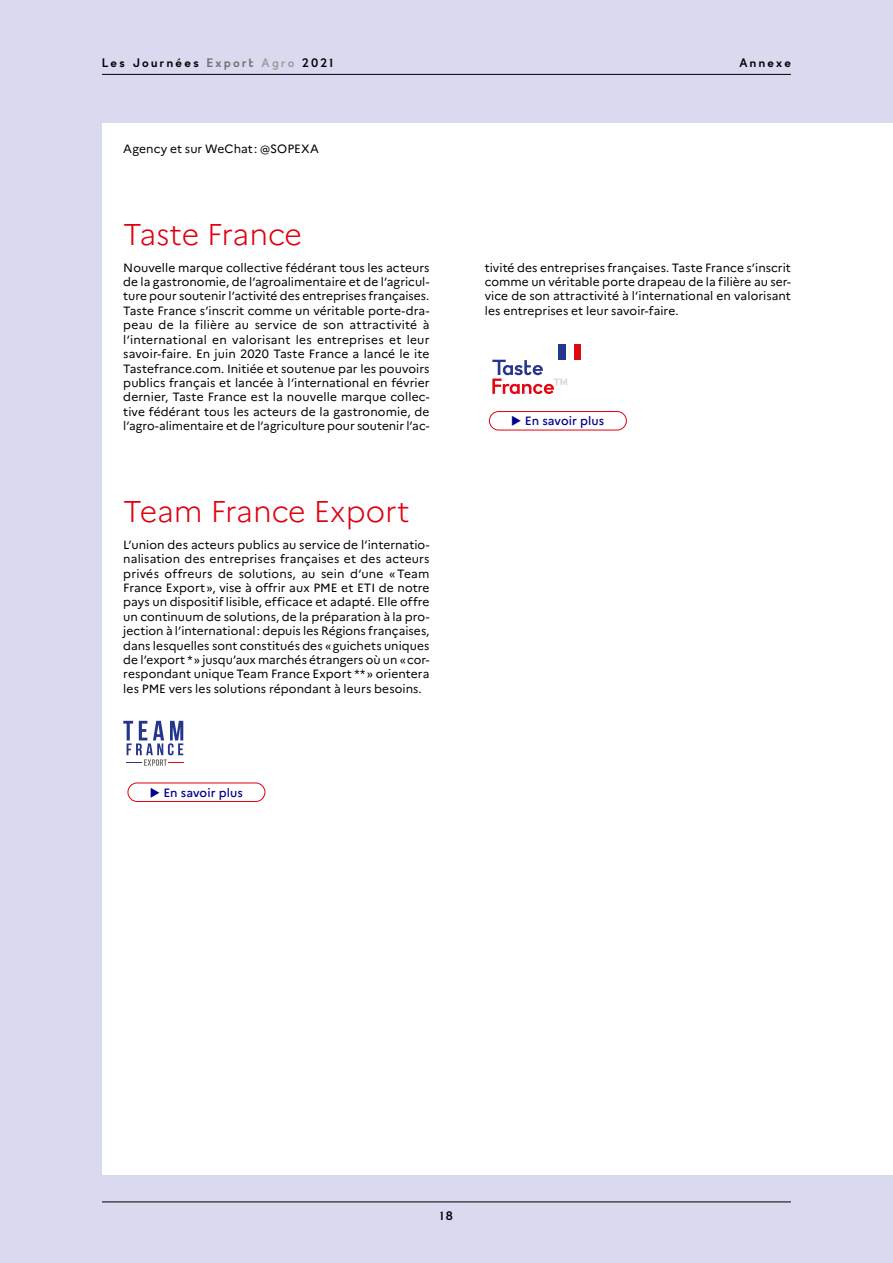
<style>
.page{position:relative;width:893px;height:1263px;background:#d9d9ef}
.page>*{position:absolute;margin:0;border:0;box-sizing:border-box;transform-origin:0 0}
.t1{font:300 30px "Marianne";color:#e0000f}
.annexe-txt{font:12px/14.4px "Marianne";color:#000;text-align:justify}
.t2{font:12px "France";letter-spacing:.2em;color:#000}
.int-chapo{font:500 12px "Marianne";letter-spacing:.005em;color:#000091}
.s1{color:#706f6f}
.s2{color:#9c9c9c}
</style>
<div class="page">
<div style="left:102px;top:123px;width:791px;height:1051px;background:#fff"></div>
<svg style="left:492px;top:360px;width:75px;height:34px"></svg>
<div style="left:558px;top:344px;width:8px;height:16px;background:#26358c"></div>
<div style="left:573px;top:344px;width:8px;height:16px;background:#e30613"></div>
<div style="left:489px;top:411px;width:138px;height:19px;border:1px solid #e0000f;border-radius:9px"></div>
<svg style="left:123px;top:721px;width:60px;height:45px"></svg>
<div style="left:128px;top:783px;width:137px;height:19px;border:1px solid #e0000f;border-radius:9px"></div>
<hr style="left:102px;top:1202px;width:689px;height:1px;background:#000">
<hr style="left:102px;top:74px;width:689px;height:1px;background:#000">
<p class="t2" style="left:102px;top:56px;width:232px">Les Journées <span class="s1">Export</span> <span class="s2">Agro</span> 2021</p>
<p class="t2" style="left:739px;top:56px;width:53px">Annexe</p>
<p class="annexe-txt" style="left:123px;top:142px;width:197px">Agency et sur WeChat: @SOPEXA</p>
<h3 class="t1" style="left:123px;top:216px;width:180px">Taste France</h3>
<p class="annexe-txt" style="left:123px;top:260px;width:308px">Nouvelle marque collective fédérant tous les acteurs de la gastronomie, de l’agroalimentaire et de l’agricul&shy;ture pour soutenir l’activité des entreprises françaises.<br>Taste France s’inscrit comme un véritable porte-dra&shy;peau de la filière au service de son attractivité à l’international en valorisant les entreprises et leur savoir-faire. En juin 2020 Taste France a lancé le ite Tastefrance.com. Initiée et soutenue par les pouvoirs publics français et lancée à l’international en février dernier, Taste France est la nouvelle marque collec&shy;tive fédérant tous les acteurs de la gastronomie, de l’agro-alimentaire et de l’agriculture pour soutenir l’ac-</p>
<p class="annexe-txt" style="left:485px;top:260px;width:308px">tivité des entreprises françaises. Taste France s’inscrit comme un véritable porte drapeau de la filière au ser&shy;vice de son attractivité à l’international en valorisant les entreprises et leur savoir-faire.</p>
<p class="int-chapo" style="left:511px;top:414px;width:94px">◆ En savoir plus</p>
<h3 class="t1" style="left:123px;top:493px;width:288px">Team France Export</h3>
<p class="annexe-txt" style="left:123px;top:537px;width:308px">L’union des acteurs publics au service de l’internatio&shy;nalisation des entreprises françaises et des acteurs privés offreurs de solutions, au sein d’une «Team France Export», vise à offrir aux PME et ETI de notre pays un dispositif lisible, efficace et adapté. Elle offre un continuum de solutions, de la préparation à la pro&shy;jection à l’international: depuis les Régions françaises, dans lesquelles sont constitués des «guichets uniques de l’export *» jusqu’aux marchés étrangers où un «cor&shy;respondant unique Team France Export **» orientera les PME vers les solutions répondant à leurs besoins.</p>
<p class="int-chapo" style="left:150px;top:785px;width:94px">◆ En savoir plus</p>
<p class="t2" style="left:440px;top:1208px;width:15px">18</p>
</div>
